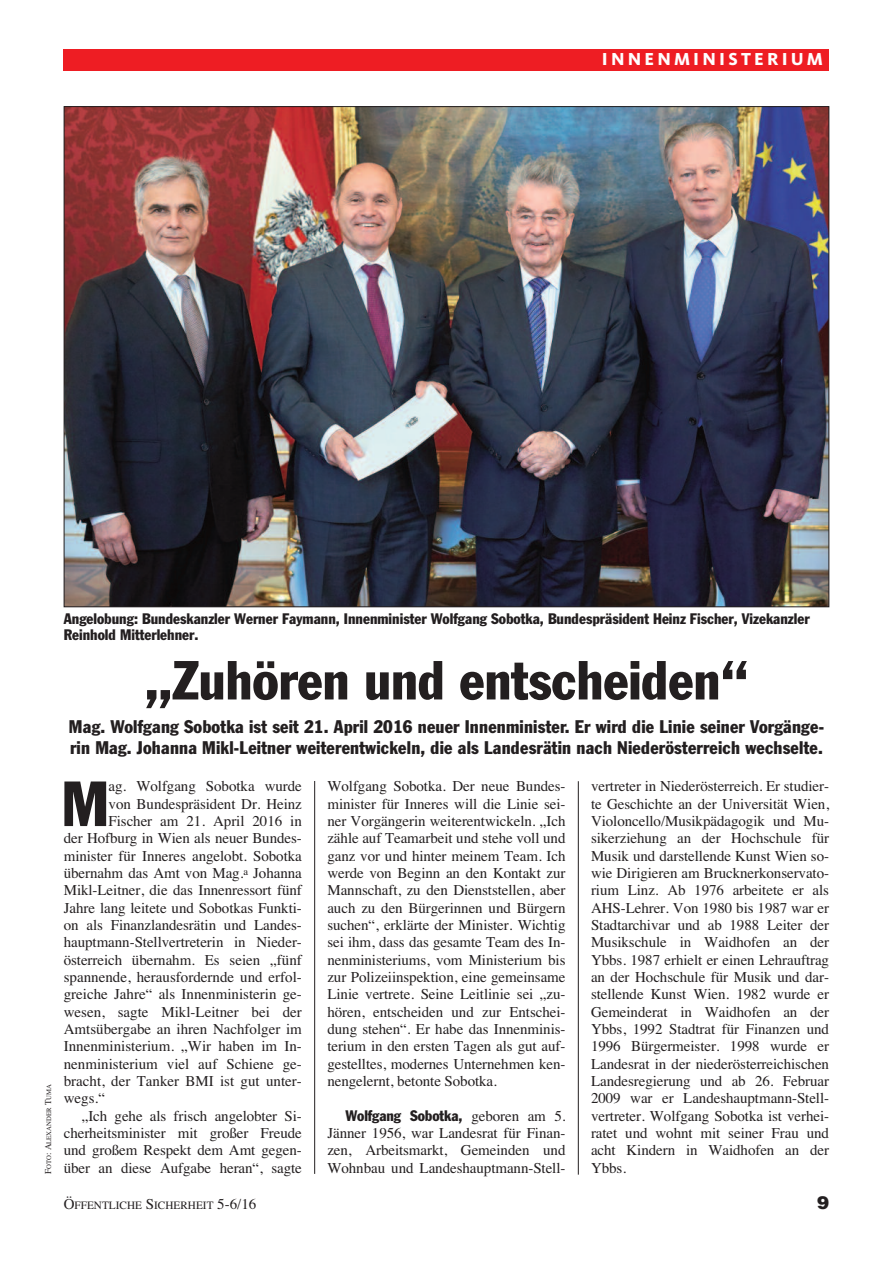
<style>
.page{position:relative;width:893px;height:1263px;background:#fff}
.page>*{position:absolute;margin:0;border:0;box-sizing:border-box;transform-origin:0 0}
.t1{font:condensed 62.55px "Franklin Gothic";color:#231f20}
.t2{font:condensed 54px "Franklin Gothic";color:#231f20}
.t3{font:condensed 18px/21.6px "Franklin Gothic";letter-spacing:.01em;color:#231f20}
.t4{font:800 18px "Kievit";letter-spacing:.175em;color:#fff}
.t5{font:900 18px "Helvetica";color:#231f20}
.t6{font:15px/17.4px "Times";letter-spacing:-.005em;color:#231f20;text-align:justify}
.t7{font:condensed 15px/15.8px "Franklin Gothic";color:#231f20}
.t8{font:11.25px "Times";color:#231f20}
.t9{font:6.75px "Times";color:#231f20}
.s1{font-size:9px}
.s2{font-family:"Times";font-stretch:normal}
.s3{font-size:15px}
</style>
<div class="page">
<hr style="left:314px;top:781px;width:1px;height:393px;background:#231f20">
<div style="left:64px;top:49px;width:765px;height:21px;background:#ee1d23"></div>
<hr style="left:578px;top:781px;width:1px;height:394px;background:#231f20">
<img style="left:66px;top:108px;width:761px;height:497px">
<p class="t4" style="left:602px;top:53px;width:223px">INNENMINISTERIUM</p>
<p class="t9" style="left:45px;top:1174px;width:91px;rotate:-90deg"><span class="s1">F</span>OTO<span class="s1">: A</span>LEXANDER <span class="s1">T</span>UMA</p>
<p class="t7" style="left:64px;top:612px;width:747px">Angelobung: Bundeskanzler Werner Faymann, Innenminister Wolfgang Sobotka, Bundespräsident Heinz Fischer, Vizekanzler<br>Reinhold Mitterlehner.</p>
<h2 class="t2" style="left:145px;top:661px;width:605px">„Zuhören und entscheiden“</h2>
<p class="t3" style="left:69px;top:717px;width:756px">Mag. Wolfgang Sobotka ist seit 21. April 2016 neuer Innenminister. Er wird die Linie seiner Vorgänge&shy;rin Mag. Johanna Mikl-Leitner weiterentwickeln, die als Landesrätin nach Niederösterreich wechselte.</p>
<h1 class="t1" style="left:62px;top:781px;width:49px">M</h1>
<p class="t6" style="left:109px;top:777px;width:195px">ag. Wolfgang Sobotka wurde</p>
<p class="t6" style="left:109px;top:795px;width:195px">von Bundespräsident Dr. Heinz</p>
<p class="t6" style="left:109px;top:812px;width:195px">Fischer am 21. April 2016 in</p>
<p class="t6" style="left:64px;top:829px;width:240px">der Hofburg in Wien als neuer Bundes-</p>
<p class="t6" style="left:64px;top:847px;width:240px">minister für Inneres angelobt. Sobotka</p>
<p class="t6" style="left:64px;top:864px;width:240px">übernahm das Amt von Mag.<sup>a</sup> Johanna</p>
<p class="t6" style="left:64px;top:881px;width:240px">Mikl-Leitner, die das Innenressort fünf</p>
<p class="t6" style="left:64px;top:899px;width:240px">Jahre lang leitete und Sobotkas Funkti-</p>
<p class="t6" style="left:64px;top:916px;width:240px">on als Finanzlandesrätin und Landes-</p>
<p class="t6" style="left:64px;top:933px;width:240px">hauptmann-Stellvertreterin in Nieder-</p>
<p class="t6" style="left:64px;top:951px;width:240px">österreich übernahm. Es seien „fünf</p>
<p class="t6" style="left:64px;top:968px;width:240px">spannende, herausfordernde und erfol-</p>
<p class="t6" style="left:64px;top:985px;width:240px">greiche Jahre“ als Innenministerin ge-</p>
<p class="t6" style="left:64px;top:1003px;width:240px">wesen, sagte Mikl-Leitner bei der</p>
<p class="t6" style="left:64px;top:1020px;width:240px">Amtsübergabe an ihren Nachfolger im</p>
<p class="t6" style="left:64px;top:1037px;width:240px">Innenministerium. „Wir haben im In-</p>
<p class="t6" style="left:64px;top:1055px;width:240px">nenministerium viel auf Schiene ge-</p>
<p class="t6" style="left:64px;top:1072px;width:240px">bracht, der Tanker BMI ist gut unter-</p>
<p class="t6" style="left:64px;top:1089px;width:43px">wegs.“</p>
<p class="t6" style="left:82px;top:1107px;width:222px">„Ich gehe als frisch angelobter Si-</p>
<p class="t6" style="left:64px;top:1124px;width:240px">cherheitsminister mit großer Freude</p>
<p class="t6" style="left:64px;top:1141px;width:240px">und großem Respekt dem Amt gegen-</p>
<p class="t6" style="left:64px;top:1159px;width:240px">über an diese Aufgabe heran“, sagte</p>
<p class="t6" style="left:327px;top:778px;width:240px">Wolfgang Sobotka. Der neue Bundes&shy;minister für Inneres will die Linie sei&shy;ner Vorgängerin weiterentwickeln. „Ich zähle auf Teamarbeit und stehe voll und ganz vor und hinter meinem Team. Ich werde von Beginn an den Kontakt zur Mannschaft, zu den Dienststellen, aber auch zu den Bürgerinnen und Bürgern suchen“, erklärte der Minister. Wichtig sei ihm, dass das gesamte Team des In&shy;nenministeriums, vom Ministerium bis zur Polizeiinspektion, eine gemeinsame Linie vertrete. Seine Leitlinie sei „zu&shy;hören, entscheiden und zur Entschei&shy;dung stehen“. Er habe das Innenminis&shy;terium in den ersten Tagen als gut auf&shy;gestelltes, modernes Unternehmen ken&shy;nengelernt, betonte Sobotka.</p>
<p class="t7" style="left:345px;top:1108px;width:222px">Wolfgang Sobotka, <span class="s2">geboren am 5.</span></p>
<p class="t6" style="left:327px;top:1124px;width:240px">Jänner 1956, war Landesrat für Finan&shy;zen, Arbeitsmarkt, Gemeinden und Wohnbau und Landeshauptmann-Stell-</p>
<p class="t6" style="left:591px;top:777px;width:240px">vertreter in Niederösterreich. Er studier&shy;te Geschichte an der Universität Wien, Violoncello/Musikpädagogik und Mu&shy;sikerziehung an der Hochschule für Musik und darstellende Kunst Wien so&shy;wie Dirigieren am Brucknerkonservato&shy;rium Linz. Ab 1976 arbeitete er als AHS-Lehrer. Von 1980 bis 1987 war er Stadtarchivar und ab 1988 Leiter der Musikschule in Waidhofen an der Ybbs. 1987 erhielt er einen Lehrauftrag an der Hochschule für Musik und dar&shy;stellende Kunst Wien. 1982 wurde er Gemeinderat in Waidhofen an der Ybbs, 1992 Stadtrat für Finanzen und 1996 Bürgermeister. 1998 wurde er Landesrat in der niederösterreichischen Landesregierung und ab 26. Februar 2009 war er Landeshauptmann-Stell&shy;vertreter. Wolfgang Sobotka ist verhei&shy;ratet und wohnt mit seiner Frau und acht Kindern in Waidhofen an der Ybbs.</p>
<p class="t8" style="left:64px;top:1198px;width:194px"><span class="s3">Ö</span>FFENTLICHE <span class="s3">S</span>ICHERHEIT <span class="s3">5-6/16</span></p>
<p class="t5" style="left:817px;top:1192px;width:14px">9</p>
</div>
